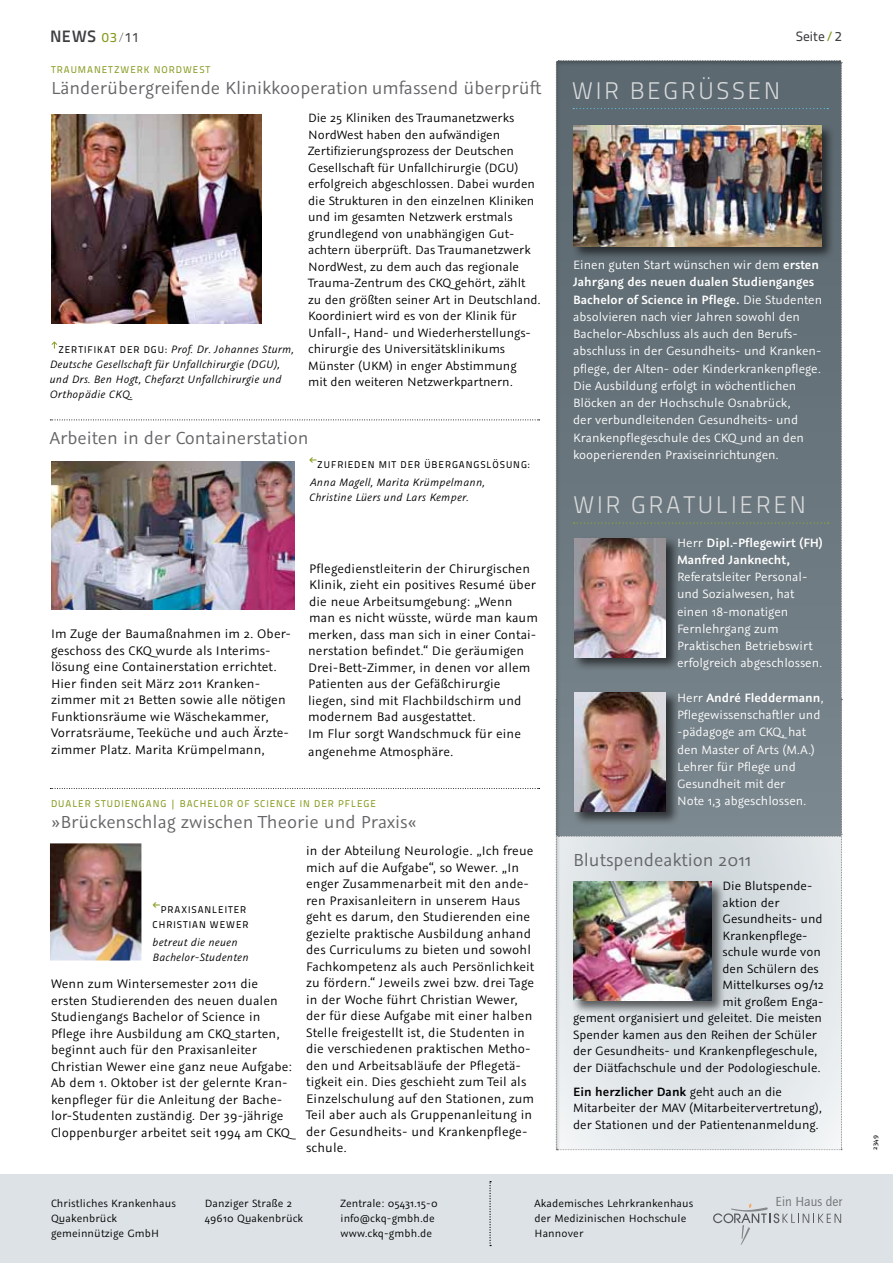
<style>
.page{position:relative;width:893px;height:1263px;background:#fff}
.page>*{position:absolute;margin:0;border:0;box-sizing:border-box;transform-origin:0 0}
.t1{font:24px "Titillium Maps 26 L 250 wt";letter-spacing:.11em;color:#d9dadb}
.t2{font:19.5px "Graublau Sans";color:#646567}
.t3{font:16.5px "Titillium Maps 26 L 750 wt";color:#3e3d40}
.t4{font:13.8px/16.5px "Graublau Sans";letter-spacing:.01em;color:#000}
.t5{font:13.65px "Quay Sans";color:#707172}
.t6{font:13.5px/16.5px "Graublau Sans";color:#000}
.t7{font:13.5px/17.2px "Graublau Sans";color:#fff}
.t8{font:600 13.5px/17.2px "Graublau Sans";color:#fff}
.t9{font:13.5px "Titillium Maps 26 L 500 wt";color:#3e3d40}
.t10{font:italic 12px/15px "Graublau Sans";letter-spacing:.02em;color:#000}
.t11{font:11.85px/15.1px "Graublau Sans";letter-spacing:.01em;color:#000}
.t12{font:9.75px/15px "Titillium Maps 26 L 500 wt";letter-spacing:.1em;color:#000;text-align:right}
.t13{font:9.75px "Titillium Maps 26 L 500 wt";letter-spacing:.1em;color:#859b1f}
.t14{font:700 8.55px "Info";color:#859b1f}
.t15{font:7.5px "Graublau Sans";color:#000}
.s1{font-family:"Titillium Maps 26 L 500 wt";font-size:13.5px;color:#859b1f}
.s2{font-family:"Titillium Maps 26 L 1 wt";font-size:13.5px}
.s3{font-family:"Titillium Maps 26 L 500 wt";font-size:13.5px}
.s4{font-family:"Titillium Maps 26 L 500 wt";font-style:normal;font-size:9.75px}
.s5{color:#859b1f}
.s6{font-weight:600}
.s7{font-weight:400}
</style>
<div class="page">
<div style="left:0;top:1174px;width:893px;height:89px;background:#dce2e5"></div>
<svg style="left:50px;top:788px;width:490px;height:1px"></svg>
<svg style="left:50px;top:419px;width:490px;height:1px"></svg>
<img style="left:50px;top:843px;width:91px;height:117px">
<svg style="left:555px;top:60px;width:288px;height:1091px;background:#919ba0"></svg>
<div style="left:571px;top:123px;width:264px;height:138px;background:#000;opacity:.6"></div>
<img style="left:573px;top:125px;width:248px;height:121px">
<div style="left:571px;top:880px;width:154px;height:135px;background:#000;opacity:.6"></div>
<img style="left:573px;top:882px;width:138px;height:119px">
<img style="left:51px;top:461px;width:243px;height:148px">
<img style="left:51px;top:114px;width:211px;height:210px">
<svg style="left:713px;top:1203px;width:128px;height:42px"></svg>
<svg style="left:489px;top:1181px;width:2px;height:65px"></svg>
<svg style="left:52px;top:341px;width:5px;height:8px"></svg>
<div style="left:572px;top:536px;width:108px;height:135px;background:#000;opacity:.6"></div>
<img style="left:574px;top:538px;width:92px;height:119px">
<div style="left:572px;top:690px;width:108px;height:136px;background:#000;opacity:.6"></div>
<img style="left:574px;top:693px;width:92px;height:119px">
<p class="t3" style="left:50px;top:24px;width:91px">NEWS <span class="s1">03</span><span class="s2">/</span><span class="s3">11</span></p>
<p class="t13" style="left:51px;top:62px;width:159px">TRAUMANETZWERK NORDWEST</p>
<h2 class="t2" style="left:51px;top:77px;width:492px">Länderübergreifende Klinikkooperation umfassend überprüft</h2>
<p class="t6" style="left:308px;top:110px;width:234px">Die 25 Kliniken des Traumanetzwerks NordWest haben den aufwändigen Zertifizierungsprozess der Deutschen Gesellschaft für Unfallchirurgie (DGU) erfolgreich abgeschlossen. Dabei wurden die Strukturen in den einzelnen Kliniken und im gesamten Netzwerk erstmals grundlegend von unabhängigen Gut&shy;achtern überprüft. Das Traumanetzwerk NordWest, zu dem auch das regionale Trauma-Zentrum des CKQ gehört, zählt zu den größten seiner Art in Deutschland.<br>Koordiniert wird es von der Klinik für Unfall-, Hand- und Wiederherstellungs&shy;chirurgie des Universitätsklinikums Münster (UKM) in enger Abstimmung<br>mit den weiteren Netzwerkpartnern.</p>
<p class="t10" style="left:50px;top:342px;width:246px;text-indent:115px"><span class="s4">:</span> Prof. Dr. Johannes Sturm, Deutsche Gesellschaft für Unfallchirurgie (DGU), und Drs. Ben Hogt, Chefarzt Unfallchirurgie und Orthopädie CKQ.</p>
<p class="t12" style="left:58px;top:342px;width:93px">ZERTIFIKAT DER DGU</p>
<h2 class="t2" style="left:50px;top:427px;width:260px">Arbeiten in der Containerstation</h2>
<p class="t14" style="left:309px;top:456px;width:9px">∞</p>
<p class="t12" style="left:317px;top:457px;width:214px">ZUFRIEDEN MIT DER ÜBERGANGSLÖSUNG:</p>
<p class="t10" style="left:309px;top:475px;width:177px">Anna Magell, Marita Krümpelmann,<br>Christine Lüers und Lars Kemper.</p>
<p class="t4" style="left:51px;top:626px;width:242px">Im Zuge der Baumaßnahmen im 2. Ober&shy;geschoss des CKQ wurde als Interims&shy;lösung eine Containerstation errichtet.<br>Hier finden seit März 2011 Kranken&shy;zimmer mit 21 Betten sowie alle nötigen Funktionsräume wie Wäschekammer, Vorratsräume, Teeküche und auch Ärzte&shy;zimmer Platz. Marita Krümpelmann,</p>
<p class="t4" style="left:308px;top:560px;width:231px">Pflegedienstleiterin der Chirurgischen Klinik, zieht ein positives Resumé über die neue Arbeitsumgebung: „Wenn man es nicht wüsste, würde man kaum merken, dass man sich in einer Contai&shy;nerstation befindet.“ Die geräumigen Drei-Bett-Zimmer, in denen vor allem Patienten aus der Gefäßchirurgie liegen, sind mit Flachbildschirm und modernem Bad ausgestattet.<br>Im Flur sorgt Wandschmuck für eine</p>
<p class="t4" style="left:308px;top:743px;width:147px">angenehme Atmosphäre.</p>
<p class="t13" style="left:51px;top:797px;width:8px">DUALER</p>
<p class="t13" style="left:95px;top:797px;width:8px">STUDIENGANG</p>
<p class="t13" style="left:170px;top:797px;width:24px">| BACHELOR</p>
<p class="t13" style="left:237px;top:797px;width:24px">OF SCIENCE</p>
<p class="t13" style="left:300px;top:797px;width:22px">IN DER</p>
<p class="t13" style="left:338px;top:797px;width:8px">PFLEGE</p>
<h2 class="t2" style="left:51px;top:811px;width:367px">»Brückenschlag zwischen Theorie und Praxis«</h2>
<p class="t14" style="left:153px;top:900px;width:9px">∞</p>
<p class="t12" style="left:153px;top:901px;width:97px">PRAXISANLEITER<br>CHRISTIAN WEWER</p>
<p class="t10" style="left:153px;top:934px;width:98px">betreut die neuen<br>Bachelor-Studenten</p>
<p class="t4" style="left:51px;top:976px;width:243px">Wenn zum Wintersemester 2011 die ersten Studierenden des neuen dualen Studiengangs Bachelor of Science in Pflege ihre Ausbildung am CKQ starten, beginnt auch für den Praxisanleiter Christian Wewer eine ganz neue Aufgabe:<br>Ab dem 1. Oktober ist der gelernte Kran&shy;kenpfleger für die Anleitung der Bache&shy;lor-Studenten zuständig. Der 39-jährige Cloppenburger arbeitet seit 1994 am CKQ</p>
<p class="t4" style="left:306px;top:843px;width:230px">in der Abteilung Neurologie. „Ich freue mich auf die Aufgabe“, so Wewer. „In enger Zusammenarbeit mit den ande&shy;ren Praxisanleitern in unserem Haus geht es darum, den Studierenden eine gezielte praktische Ausbildung anhand des Curriculums zu bieten und sowohl Fachkompetenz als auch Persönlichkeit zu fördern.“ Jeweils zwei bzw. drei Tage in der Woche führt Christian Wewer, der für diese Aufgabe mit einer halben Stelle freigestellt ist, die Studenten in die verschiedenen praktischen Metho&shy;den und Arbeitsabläufe der Pflegetä&shy;tigkeit ein. Dies geschieht zum Teil als Einzelschulung auf den Stationen, zum Teil aber auch als Gruppenanleitung in der Gesundheits- und Krankenpflege&shy;schule.</p>
<h1 class="t1" style="left:572px;top:73px;width:210px">WIR BEGRÜSSEN</h1>
<p class="t9" style="left:796px;top:26px;width:48px">SEITE<span class="s5">/</span>2</p>
<p class="t7" style="left:573px;top:256px;width:251px">Einen guten Start wünschen wir dem <span class="s6">ersten Jahrgang des neuen dualen Studienganges Bachelor of Science in Pflege.</span> Die Studenten absolvieren nach vier Jahren sowohl den Bachelor-Abschluss als auch den Berufs&shy;abschluss in der Gesundheits- und Kranken&shy;pflege, der Alten- oder Kinderkrankenpflege.<br>Die Ausbildung erfolgt in wöchentlichen Blöcken an der Hochschule Osnabrück,<br>der verbundleitenden Gesundheits- und Krankenpflegeschule des CKQ und an den kooperierenden Praxiseinrichtungen.</p>
<h1 class="t1" style="left:573px;top:487px;width:234px">WIR GRATULIEREN</h1>
<p class="t8" style="left:677px;top:534px;width:148px"><span class="s7">Herr</span> Dipl.-Pflegewirt (FH)<br>Manfred Janknecht,</p>
<p class="t7" style="left:677px;top:568px;width:147px">Referatsleiter Personal&shy;und Sozialwesen, hat einen 18-monatigen<br>Fernlehrgang zum<br>Praktischen Betriebswirt erfolgreich abgeschlossen.</p>
<p class="t7" style="left:677px;top:689px;width:148px">Herr <span class="s6">André Fleddermann</span>,<br>Pflegewissenschaftler und -pädagoge am CKQ, hat den Master of Arts (M.A.)<br>Lehrer für Pflege und<br>Gesundheit mit der<br>Note 1,3 abgeschlossen.</p>
<h2 class="t2" style="left:573px;top:849px;width:180px">Blutspendeaktion 2011</h2>
<p class="t6" style="left:722px;top:878px;width:90px">Die Blutspende-</p>
<p class="t6" style="left:722px;top:894px;width:58px">aktion der</p>
<p class="t6" style="left:722px;top:911px;width:102px">Gesundheits- und</p>
<p class="t6" style="left:722px;top:927px;width:87px">Krankenpflege-</p>
<p class="t6" style="left:722px;top:944px;width:100px">schule wurde von</p>
<p class="t6" style="left:722px;top:960px;width:98px">den Schülern des</p>
<p class="t6" style="left:722px;top:977px;width:103px">Mittelkurses 09/12</p>
<p class="t6" style="left:722px;top:993px;width:103px">mit großem Enga-</p>
<p class="t6" style="left:573px;top:1010px;width:250px">gement organisiert und geleitet. Die meisten</p>
<p class="t6" style="left:573px;top:1026px;width:245px">Spender kamen aus den Reihen der Schüler</p>
<p class="t6" style="left:573px;top:1043px;width:246px">der Gesundheits- und Krankenpflegeschule,</p>
<p class="t6" style="left:573px;top:1059px;width:249px">der Diätfachschule und der Podologieschule.</p>
<p class="t6" style="left:573px;top:1083px;width:250px"><span class="s6">Ein herzlicher Dank</span> geht auch an die<br>Mitarbeiter der MAV (Mitarbeitervertretung), der Stationen und der Patientenanmeldung.</p>
<p class="t11" style="left:51px;top:1195px;width:126px">Christliches Krankenhaus<br>Quakenbrück gemeinnützige GmbH</p>
<p class="t11" style="left:205px;top:1195px;width:100px">Danziger Straße 2<br>49610 Quakenbrück</p>
<p class="t11" style="left:341px;top:1195px;width:99px">Zentrale: 05431.15-0 info@ckq-gmbh.de www.ckq-gmbh.de</p>
<p class="t11" style="left:534px;top:1195px;width:160px">Akademisches Lehrkrankenhaus der Medizinischen Hochschule<br>Hannover</p>
<p class="t5" style="left:776px;top:1193px;width:68px">Ein Haus der</p>
<p class="t15" style="left:870px;top:1150px;width:17px;rotate:-90deg">2349</p>
</div>
